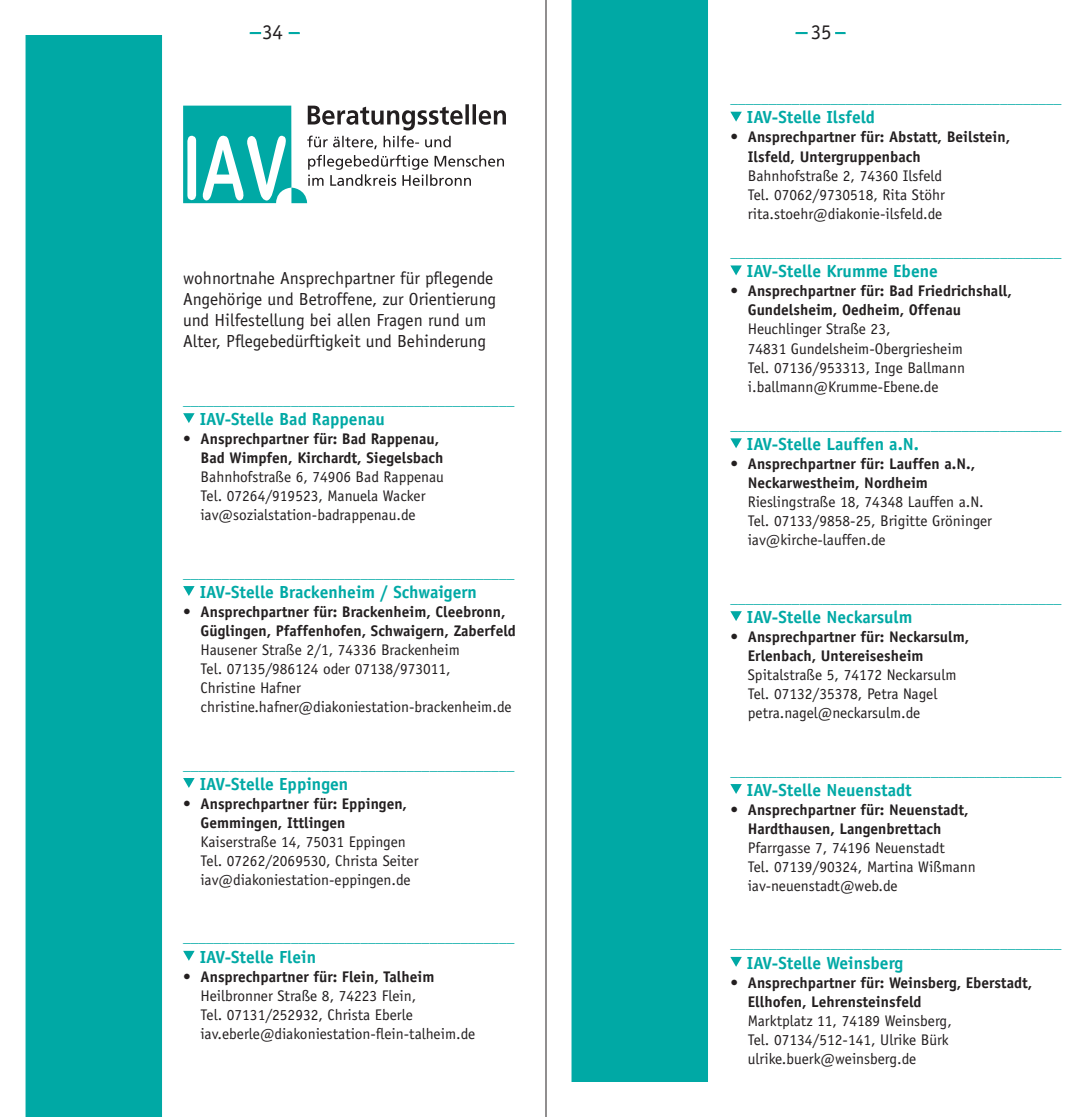
<style>
.page{position:relative;width:1092px;height:1117px;background:#fff}
.page>*{position:absolute;margin:0;border:0;box-sizing:border-box;transform-origin:0 0}
.t1{font:21px "Officina Sans Std";color:#231f20}
.t2{font:700 17.5px "Officina Sans Std";color:#00a9a5}
.t3{font:17.5px/21px "Officina Sans Std";color:#231f20}
.t4{font:15.4px/19.1px "Officina Sans Std";color:#231f20}
.t5{font:700 15.4px/19.1px "Officina Sans Std";color:#231f20}
.t6{font:15.4px "Officina Sans Std";color:#00a9a5}
</style>
<div class="page">
<div style="left:571px;top:0;width:137px;height:1081px;background:#00a9a5"></div>
<div style="left:795px;top:32px;width:50px;height:2px;border:2px solid #00a9a5"></div>
<div style="left:807px;top:30px;width:28px;height:11px;background:#fff"></div>
<div style="left:250px;top:32px;width:50px;height:2px;background:#00a9a5;border:2px solid #00a9a5"></div>
<div style="left:261px;top:30px;width:27px;height:11px;background:#fff"></div>
<div style="left:26px;top:35px;width:136px;height:1081px;background:#00a9a5"></div>
<svg style="left:183px;top:413px;width:12px;height:10px"></svg>
<svg style="left:183px;top:586px;width:12px;height:10px"></svg>
<svg style="left:183px;top:778px;width:12px;height:9px"></svg>
<svg style="left:183px;top:950px;width:12px;height:10px"></svg>
<svg style="left:730px;top:112px;width:11px;height:10px"></svg>
<svg style="left:730px;top:265px;width:11px;height:10px"></svg>
<svg style="left:730px;top:438px;width:11px;height:10px"></svg>
<svg style="left:730px;top:611px;width:11px;height:10px"></svg>
<svg style="left:730px;top:784px;width:11px;height:9px"></svg>
<svg style="left:730px;top:956px;width:11px;height:10px"></svg>
<svg style="left:183px;top:104px;width:323px;height:99px"></svg>
<hr style="left:545px;top:0;width:1px;height:1116px;background:#231f20">
<h1 class="t1" style="left:262px;top:19px;width:22px">34</h1>
<h1 class="t1" style="left:810px;top:19px;width:22px">35</h1>
<p class="t3" style="left:183px;top:268px;width:314px">wohnortnahe Ansprechpartner für pflegende Angehörige und Betroffene, zur Orientierung und Hilfestellung bei allen Fragen rund um Alter, Pflegebedürftigkeit und Behinderung</p>
<p class="t6" style="left:183px;top:390px;width:333px">___________________________________________</p>
<p class="t2" style="left:200px;top:408px;width:187px">IAV-Stelle Bad Rappenau</p>
<p class="t5" style="left:183px;top:429px;width:262px;text-align:right">• Ansprechpartner für: Bad Rappenau,<br>Bad Wimpfen, Kirchardt, Siegelsbach</p>
<p class="t4" style="left:201px;top:467px;width:245px">Bahnhofstraße 6, 74906 Bad Rappenau<br>Tel. 07264/919523, Manuela Wacker iav@sozialstation-badrappenau.de</p>
<p class="t6" style="left:183px;top:563px;width:333px">___________________________________________</p>
<p class="t2" style="left:200px;top:580px;width:279px">IAV-Stelle Brackenheim / Schwaigern</p>
<p class="t5" style="left:201px;top:601px;width:317px;text-indent:-17px">• Ansprechpartner für: Brackenheim, Cleebronn,<br>Güglingen, Pfaffenhofen, Schwaigern, Zaberfeld</p>
<p class="t4" style="left:201px;top:640px;width:312px">Hausener Straße 2/1, 74336 Brackenheim<br>Tel. 07135/986124 oder 07138/973011,<br>Christine Hafner christine.hafner@diakoniestation-brackenheim.de</p>
<p class="t2" style="left:200px;top:772px;width:150px">IAV-Stelle Eppingen</p>
<p class="t5" style="left:201px;top:793px;width:208px;text-indent:-17px">• Ansprechpartner für: Eppingen,<br>Gemmingen, Ittlingen</p>
<p class="t4" style="left:201px;top:832px;width:219px">Kaiserstraße 14, 75031 Eppingen<br>Tel. 07262/2069530, Christa Seiter iav@diakoniestation-eppingen.de</p>
<p class="t6" style="left:183px;top:927px;width:333px">___________________________________________</p>
<p class="t2" style="left:200px;top:945px;width:118px">IAV-Stelle Flein</p>
<p class="t5" style="left:183px;top:966px;width:253px">• Ansprechpartner für: Flein, Talheim</p>
<p class="t4" style="left:201px;top:985px;width:276px">Heilbronner Straße 8, 74223 Flein,<br>Tel. 07131/252932, Christa Eberle iav.eberle@diakoniestation-flein-talheim.de</p>
<p class="t6" style="left:730px;top:89px;width:333px">___________________________________________</p>
<p class="t2" style="left:747px;top:106px;width:129px">IAV-Stelle Ilsfeld</p>
<p class="t5" style="left:747px;top:127px;width:264px;text-indent:-17px">• Ansprechpartner für: Abstatt, Beilstein,<br>Ilsfeld, Untergruppenbach</p>
<p class="t4" style="left:747px;top:166px;width:199px">Bahnhofstraße 2, 74360 Ilsfeld<br>Tel. 07062/9730518, Rita Stöhr rita.stoehr@diakonie-ilsfeld.de</p>
<p class="t6" style="left:730px;top:243px;width:333px">___________________________________________</p>
<p class="t2" style="left:747px;top:260px;width:192px">IAV-Stelle Krumme Ebene</p>
<p class="t5" style="left:747px;top:281px;width:266px;text-indent:-17px">• Ansprechpartner für: Bad Friedrichshall,<br>Gundelsheim, Oedheim, Offenau</p>
<p class="t4" style="left:747px;top:319px;width:219px">Heuchlinger Straße 23,<br>74831 Gundelsheim-Obergriesheim<br>Tel. 07136/953313, Inge Ballmann i.ballmann@Krumme-Ebene.de</p>
<p class="t6" style="left:730px;top:415px;width:333px">___________________________________________</p>
<p class="t2" style="left:747px;top:433px;width:174px">IAV-Stelle Lauffen a.N.</p>
<p class="t5" style="left:747px;top:454px;width:229px;text-indent:-17px">• Ansprechpartner für: Lauffen a.N.,<br>Neckarwestheim, Nordheim</p>
<p class="t4" style="left:747px;top:492px;width:246px">Rieslingstraße 18, 74348 Lauffen a.N.<br>Tel. 07133/9858-25, Brigitte Gröninger iav@kirche-lauffen.de</p>
<p class="t6" style="left:730px;top:588px;width:333px">___________________________________________</p>
<p class="t2" style="left:747px;top:606px;width:167px">IAV-Stelle Neckarsulm</p>
<p class="t5" style="left:747px;top:627px;width:223px;text-indent:-17px">• Ansprechpartner für: Neckarsulm,<br>Erlenbach, Untereisesheim</p>
<p class="t4" style="left:747px;top:665px;width:210px">Spitalstraße 5, 74172 Neckarsulm<br>Tel. 07132/35378, Petra Nagel petra.nagel@neckarsulm.de</p>
<p class="t2" style="left:747px;top:778px;width:166px">IAV-Stelle Neuenstadt</p>
<p class="t5" style="left:747px;top:799px;width:222px;text-indent:-17px">• Ansprechpartner für: Neuenstadt,<br>Hardthausen, Langenbrettach</p>
<p class="t4" style="left:747px;top:838px;width:229px">Pfarrgasse 7, 74196 Neuenstadt<br>Tel. 07139/90324, Martina Wißmann iav-neuenstadt@web.de</p>
<p class="t6" style="left:730px;top:934px;width:333px">___________________________________________</p>
<p class="t2" style="left:747px;top:951px;width:158px">IAV-Stelle Weinsberg</p>
<p class="t5" style="left:747px;top:972px;width:286px;text-indent:-17px">• Ansprechpartner für: Weinsberg, Eberstadt,<br>Ellhofen, Lehrensteinsfeld</p>
<p class="t4" style="left:747px;top:1010px;width:205px">Marktplatz 11, 74189 Weinsberg,<br>Tel. 07134/512-141, Ulrike Bürk ulrike.buerk@weinsberg.de</p>
</div>
